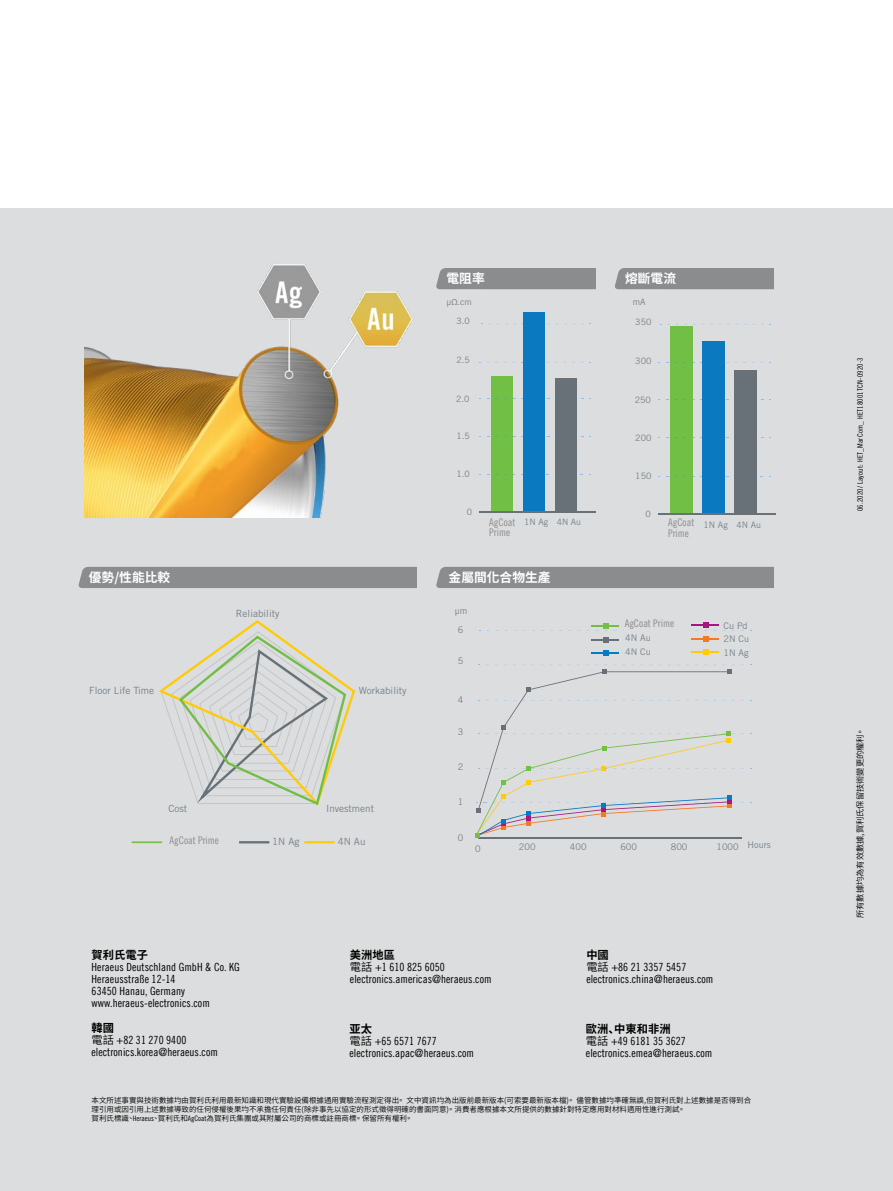
<style>
.page{position:relative;width:893px;height:1191px;background:#fff}
.page>*{position:absolute;margin:0;border:0;box-sizing:border-box;transform-origin:0 0}
.t1{font:700 12.75px "Noto Sans CJ Ktc";color:#fff}
.t2{font:11.25px/12px "Trade Gothic LT Cond Eighteen";letter-spacing:.005em;color:#000}
.t3{font:700 11.25px "Noto Sans CJ Ksc";letter-spacing:.005em;color:#000}
.t4{font:10.5px/10.5px "Trade Gothic LT Cond Eighteen";color:#8a8c8e}
.t5{font:9.9px "Trade Gothic LT";color:#74828a}
.t6{font:9.15px/13.6px "Trade Gothic LT";color:#74828a}
.t7{font:8.85px/8.4px "Trade Gothic LT";color:#74828a;text-align:center}
.t8{font:8.7px/8.2px "Trade Gothic LT";color:#74828a;text-align:center}
.t9{font:600 8.25px "Noto Sans CJ Ktc";color:#000}
.t10{font:600 7.5px/9px "Noto Sans CJ Ktc";color:#000}
.t11{font:7.5px "Trade Gothic LT Cond Eighteen";letter-spacing:.025em;color:#000}
.s1{font-family:"Myriad Pro"}
.s2{font-family:"Noto Sans CJ Ktc";font-weight:600}
.s3{font-family:"Trade Gothic LT Cond Eighteen";font-weight:400}
.s4{color:#000101}
</style>
<div class="page">
<div style="left:0;top:208px;width:893px;height:983px;background:#dcddde"></div>
<div style="left:79px;top:567px;width:337px;height:21px;background:#8a8c8e"></div>
<div style="left:436px;top:268px;width:159px;height:21px;background:#8a8c8e"></div>
<div style="left:436px;top:567px;width:338px;height:21px;background:#8a8c8e"></div>
<div style="left:615px;top:268px;width:159px;height:21px;background:#8a8c8e"></div>
<div style="left:671px;top:326px;width:22px;height:188px;background:#71bf45"></div>
<div style="left:702px;top:341px;width:23px;height:173px;background:#0a79bf"></div>
<div style="left:735px;top:370px;width:22px;height:144px;background:#677177"></div>
<hr style="left:658px;top:514px;width:117px;height:1px;background:#677177">
<hr style="left:132px;top:841px;width:30px;height:2px;background:#72bf44">
<hr style="left:239px;top:841px;width:30px;height:2px;background:#677177">
<hr style="left:304px;top:841px;width:31px;height:2px;background:#ffcb05">
<svg style="left:158px;top:620px;width:198px;height:186px"></svg>
<div style="left:491px;top:376px;width:22px;height:136px;background:#71bf45"></div>
<div style="left:523px;top:312px;width:22px;height:200px;background:#0a79bf"></div>
<div style="left:555px;top:379px;width:22px;height:133px;background:#677177"></div>
<hr style="left:479px;top:511px;width:116px;height:2px;background:#677177">
<svg style="left:591px;top:637px;width:28px;height:6px"></svg>
<hr style="left:591px;top:625px;width:28px;height:2px;background:#72bf44">
<hr style="left:591px;top:652px;width:28px;height:2px;background:#007dc5">
<svg style="left:603px;top:650px;width:6px;height:6px"></svg>
<hr style="left:691px;top:651px;width:28px;height:2px;background:#ffcb05">
<svg style="left:703px;top:649px;width:6px;height:6px"></svg>
<hr style="left:478px;top:837px;width:263px;height:2px;background:#677177">
<svg style="left:475px;top:665px;width:269px;height:172px"></svg>
<svg style="left:691px;top:622px;width:35px;height:19px"></svg>
<svg style="left:596px;top:623px;width:21px;height:8px"></svg>
<img style="left:85px;top:264px;width:328px;height:253px">
<p class="t1" style="left:446px;top:272px;width:40px">電阻率</p>
<p class="t8" style="left:446px;top:298px;width:27px">µ<span class="s1">Ω</span>.cm</p>
<p class="t1" style="left:625px;top:272px;width:52px">熔斷電流</p>
<p class="t7" style="left:633px;top:298px;width:14px">mA</p>
<p class="t8" style="left:457px;top:317px;width:15px">3.0</p>
<p class="t7" style="left:635px;top:317px;width:18px">350</p>
<p class="t8" style="left:457px;top:356px;width:15px">2.5</p>
<p class="t7" style="left:635px;top:356px;width:18px">300</p>
<p class="t8" style="left:456px;top:394px;width:15px">2.0</p>
<p class="t7" style="left:635px;top:395px;width:18px">250</p>
<p class="t1" style="left:89px;top:570px;width:83px">優勢/性能比較</p>
<p class="t5" style="left:89px;top:684px;width:66px">Floor Life Time</p>
<p class="t5" style="left:169px;top:802px;width:20px">Cost</p>
<p class="t5" style="left:236px;top:607px;width:45px">Reliability</p>
<p class="t5" style="left:359px;top:684px;width:49px">Workability</p>
<p class="t5" style="left:326px;top:802px;width:49px">Investment</p>
<p class="t4" style="left:169px;top:835px;width:51px">AgCoat Prime</p>
<p class="t5" style="left:165px;top:835px;width:65px">AgCoat<sup>®</sup> Prime</p>
<p class="t5" style="left:272px;top:835px;width:29px">1N Ag</p>
<p class="t5" style="left:338px;top:835px;width:29px">4N Au</p>
<p class="t8" style="left:457px;top:432px;width:15px">1.5</p>
<p class="t8" style="left:457px;top:469px;width:15px">1.0</p>
<p class="t8" style="left:467px;top:507px;width:7px">0</p>
<p class="t7" style="left:635px;top:433px;width:18px">200</p>
<p class="t7" style="left:635px;top:471px;width:18px">150</p>
<p class="t7" style="left:646px;top:509px;width:7px">0</p>
<p class="t4" style="left:489px;top:516px;width:28px">AgCoat<br>Prime</p>
<p class="t4" style="left:668px;top:517px;width:28px">AgCoat<br>Prime</p>
<p class="t8" style="left:487px;top:518px;width:32px">AgCoat<sup>®<br></sup>Prime</p>
<p class="t8" style="left:524px;top:518px;width:59px">1N Ag 4N Au</p>
<p class="t7" style="left:666px;top:520px;width:33px">AgCoat<sup>®<br></sup>Prime</p>
<p class="t7" style="left:703px;top:520px;width:59px">1N Ag 4N Au</p>
<p class="t1" style="left:449px;top:570px;width:103px">金屬間化合物生產</p>
<p class="t6" style="left:455px;top:603px;width:14px">µm</p>
<p class="t4" style="left:625px;top:618px;width:51px">AgCoat Prime</p>
<p class="t6" style="left:458px;top:622px;width:7px">6</p>
<p class="t6" style="left:625px;top:617px;width:60px">AgCoat<sup>®</sup> Prime<br>4N Au<br>4N Cu</p>
<p class="t6" style="left:458px;top:653px;width:7px">5</p>
<p class="t6" style="left:458px;top:692px;width:7px">4</p>
<p class="t6" style="left:458px;top:724px;width:7px">3</p>
<p class="t6" style="left:724px;top:618px;width:27px">Cu Pd<br>2N Cu<br>1N Ag</p>
<p class="t6" style="left:458px;top:759px;width:7px">2</p>
<p class="t6" style="left:458px;top:794px;width:7px">1</p>
<p class="t6" style="left:458px;top:831px;width:7px">0</p>
<p class="t6" style="left:475px;top:841px;width:7px">0</p>
<p class="t6" style="left:519px;top:840px;width:18px">200</p>
<p class="t6" style="left:570px;top:840px;width:18px">400</p>
<p class="t6" style="left:620px;top:840px;width:18px">600</p>
<p class="t6" style="left:671px;top:840px;width:18px">800</p>
<p class="t6" style="left:716px;top:840px;width:24px">1000</p>
<p class="t6" style="left:748px;top:837px;width:25px">Hours</p>
<p class="t3" style="left:92px;top:948px;width:58px">賀利氏電子</p>
<p class="t2" style="left:92px;top:960px;width:150px">Heraeus Deutschland GmbH &amp; Co. KG<br>Heraeusstraße 12-14<br>63450 Hanau, Germany www.heraeus-electronics.com</p>
<p class="t3" style="left:91px;top:1021px;width:24px">韓國</p>
<p class="t2" style="left:91px;top:1033px;width:128px"><span class="s2">電話</span> +82 31 270 9400 electronics.korea@heraeus.com</p>
<p class="t3" style="left:350px;top:948px;width:47px">美洲地區</p>
<p class="t2" style="left:350px;top:960px;width:143px"><span class="s2">電話</span> +1 610 825 6050 electronics.americas@heraeus.com</p>
<p class="t3" style="left:350px;top:1022px;width:24px">亚太</p>
<p class="t2" style="left:350px;top:1034px;width:126px"><span class="s2">電話</span> +65 6571 7677 electronics.apac@heraeus.com</p>
<p class="t3" style="left:586px;top:948px;width:24px">中國</p>
<p class="t2" style="left:586px;top:960px;width:129px"><span class="s2">電話</span> +86 21 3357 5457 electronics.china@heraeus.com</p>
<p class="t3" style="left:586px;top:1022px;width:86px">歐洲、中東和非洲</p>
<p class="t2" style="left:586px;top:1035px;width:128px"><span class="s2">電話</span> +49 6181 35 3627 electronics.emea@heraeus.com</p>
<p class="t10" style="left:92px;top:1096px;width:661px">本文所述事實與技術數據均由賀利氏利用最新知識和現代實驗設備根據通用實驗流程測定得出。 文中資訊均為出版前最新版本(可索要最新版本檔)。 儘管數據均準確無誤,但賀利氏對上述數據是否得到合理引用或因引用上述數據導致的任何侵權後果均不承擔任何責任(除非事先以協定的形式徵得明確的書面同意)。 消費者應根據本文所提供的數據針對特定應用對材料適用性進行測試。<br>賀利氏標識、<span class="s3">Heraeus</span>、賀利氏和<span class="s3">AgCoat</span>為賀利氏集團或其附屬公司的商標或註冊商標。 保留所有權利。</p>
<p class="t11" style="left:855px;top:511px;width:155px;rotate:-90deg">06.2020/ Layout: HET_MarCom_ <span class="s4">HET18001TCN-0920-3</span></p>
<p class="t9" style="left:855px;top:918px;width:191px;rotate:-90deg">所有數據均為有效數據,賀利氏保留技術變更的權利。</p>
</div>
